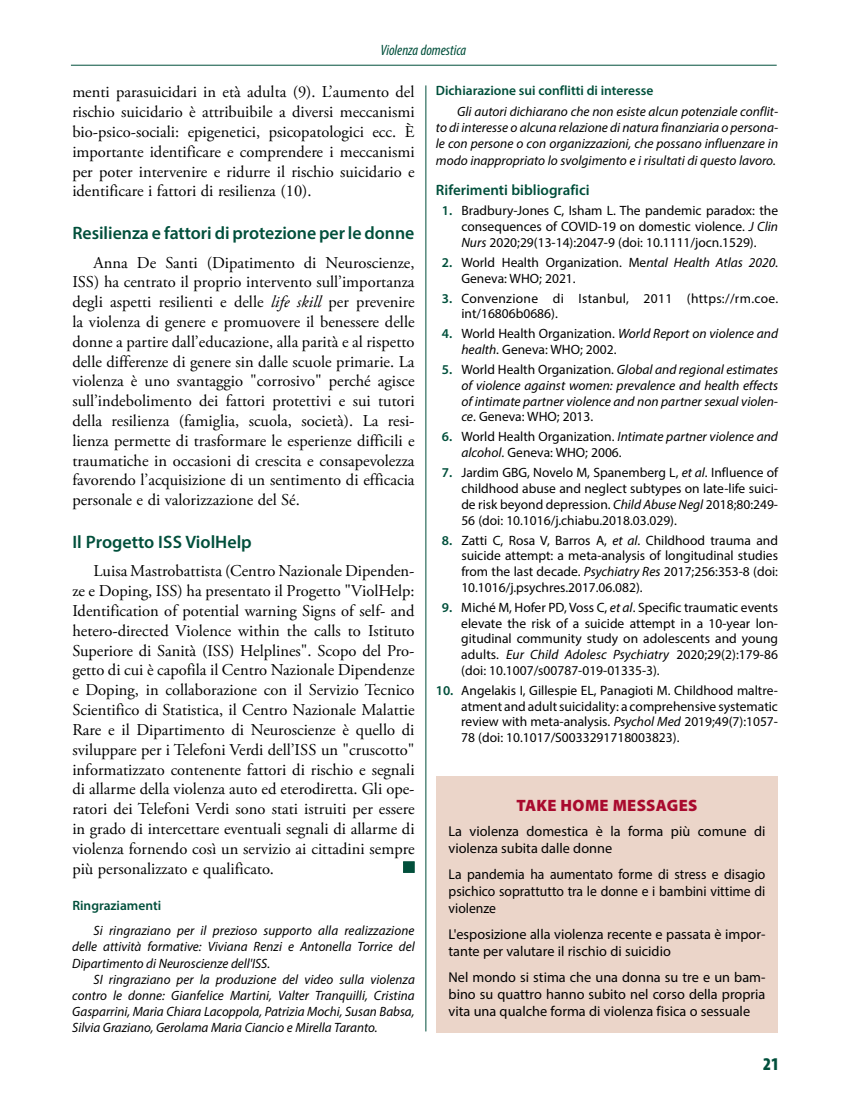
<style>
.page{position:relative;width:851px;height:1106px;background:#fff}
.page>*{position:absolute;margin:0;border:0;box-sizing:border-box;transform-origin:0 0}
.t1{font:600 18px "Myriad Pro";color:#014f3b}
.t2{font:900 condensed 18px "Myriad Pro";color:#014f3b}
.t3{font:16.5px/19.8px "Adobe Garamond Pro";color:#000;text-align:justify}
.t4{font:900 16.5px "Myriad Pro";letter-spacing:.02em;color:#a90a2e}
.t5{font:600 15px "Myriad Pro";color:#014f3b}
.t6{font:italic condensed 15px "Myriad Pro";color:#014f3b}
.t7{font:14.25px/17.1px "Myriad Pro";color:#000}
.t8{font:14.25px/17.1px "Myriad Pro";color:#000;text-align:justify;scale:.96 1}
.t9{font:13.5px/15.8px "Myriad Pro";color:#000;text-align:justify}
.t10{font:italic 13.5px/16.2px "Myriad Pro";color:#000;text-align:justify}
.t11{font:13.5px/15.8px "Myriad Pro";letter-spacing:.025em;color:#000}
.t12{font:600 13.5px "Myriad Pro";color:#014f3b}
.s1{font-style:italic}
.s2{font-weight:600;color:#014f3b}
.s3{font-weight:600;font-style:normal;color:#014f3b}
.s4{font-style:normal}
</style>
<div class="page">
<div style="left:436px;top:776px;width:342px;height:256px;background:#ebd5c9"></div>
<hr style="left:425px;top:85px;width:1px;height:946px;background:#014f3b">
<hr style="left:71px;top:65px;width:705px;height:1px;background:#014f3b">
<div style="left:403px;top:861px;width:11px;height:11px;background:#014f3b;border:1px solid #014f3b"></div>
<p class="t6" style="left:380px;top:41px;width:87px">Violenza domestica</p>
<p class="t3" style="left:72px;top:83px;width:344px">menti parasuicidari in età adulta (9). L’aumento del rischio suicidario è attribuibile a diversi meccanismi bio-psico-sociali: epigenetici, psicopatologici ecc. È importante identificare e comprendere i meccanismi per poter intervenire e ridurre il rischio suicidario e identificare i fattori di resilienza (10).</p>
<p class="t1" style="left:72px;top:222px;width:343px">Resilienza e fattori di protezione per le donne</p>
<p class="t3" style="left:72px;top:253px;width:344px;text-indent:21px">Anna De Santi (Dipatimento di Neuroscienze, ISS) ha centrato il proprio intervento sull’importanza degli aspetti resilienti e delle <span class="s1">life skill</span> per prevenire la violenza di genere e promuovere il benessere delle donne a partire dall’educazione, alla parità e al rispetto delle differenze di genere sin dalle scuole primarie. La violenza è uno svantaggio "corrosivo" perché agisce sull’indebolimento dei fattori protettivi e sui tutori della resilienza (famiglia, scuola, società). La resi&shy;lienza permette di trasformare le esperienze difficili e traumatiche in occasioni di crescita e consapevolezza favorendo l’acquisizione di un sentimento di efficacia personale e di valorizzazione del Sé.</p>
<p class="t1" style="left:72px;top:530px;width:181px">Il Progetto ISS ViolHelp</p>
<p class="t3" style="left:72px;top:562px;width:344px;text-indent:21px">Luisa Mastrobattista (Centro Nazionale Dipenden&shy;ze e Doping, ISS) ha presentato il Progetto "ViolHelp:<br>Identification of potential warning Signs of self- and hetero-directed Violence within the calls to Istituto Superiore di Sanità (ISS) Helplines". Scopo del Pro&shy;getto di cui è capofila il Centro Nazionale Dipendenze e Doping, in collaborazione con il Servizio Tecnico Scientifico di Statistica, il Centro Nazionale Malattie Rare e il Dipartimento di Neuroscienze è quello di sviluppare per i Telefoni Verdi dell’ISS un "cruscotto" informatizzato contenente fattori di rischio e segnali di allarme della violenza auto ed eterodiretta. Gli ope&shy;ratori dei Telefoni Verdi sono stati istruiti per essere in grado di intercettare eventuali segnali di allarme di violenza fornendo così un servizio ai cittadini sempre più personalizzato e qualificato.</p>
<p class="t12" style="left:72px;top:897px;width:90px">Ringraziamenti</p>
<p class="t10" style="left:72px;top:922px;width:344px;text-indent:21px">Si ringraziano per il prezioso supporto alla realizzazione delle attività formative: Viviana Renzi e Antonella Torrice del Dipartimento di Neuroscienze dell'ISS.</p>
<p class="t10" style="left:72px;top:970px;width:344px;text-indent:21px">SI ringraziano per la produzione del video sulla violenza contro le donne: Gianfelice Martini, Valter Tranquilli, Cristina Gasparrini, Maria Chiara Lacoppola, Patrizia Mochi, Susan Babsa, Silvia Graziano, Gerolama Maria Ciancio e Mirella Taranto.</p>
<p class="t12" style="left:436px;top:82px;width:219px">Dichiarazione sui conflitti di interesse</p>
<p class="t10" style="left:436px;top:103px;width:344px;text-indent:21px">Gli autori dichiarano che non esiste alcun potenziale conflit&shy;to di interesse o alcuna relazione di natura finanziaria o persona&shy;le con persone o con organizzazioni, che possano influenzare in modo inappropriato lo svolgimento e i risultati di questo lavoro.</p>
<p class="t5" style="left:436px;top:181px;width:155px">Riferimenti bibliografici</p>
<p class="t9" style="left:461px;top:203px;width:318px;text-indent:-19px"><span class="s2">1.</span> Bradbury-Jones C, Isham L. The pandemic paradox: the consequences of COVID-19 on domestic violence. <span class="s1">J Clin Nurs</span> 2020;29(13-14):2047-9 (doi: 10.1111/jocn.1529).</p>
<p class="t9" style="left:461px;top:254px;width:318px;text-indent:-19px"><span class="s2">2.</span> World Health Organization. Me<span class="s1">ntal Health Atlas 2020</span>.<br>Geneva: WHO; 2021.</p>
<p class="t11" style="left:461px;top:290px;width:318px;text-indent:-19px"><span class="s2">3.</span> Convenzione di Istanbul, 2011 (https://rm.coe. int/16806b0686).</p>
<p class="t9" style="left:461px;top:326px;width:318px;text-indent:-19px"><span class="s2">4.</span> World Health Organization. <span class="s1">World Report on violence and health</span>. Geneva: WHO; 2002.</p>
<p class="t10" style="left:461px;top:361px;width:318px;line-height:15.8px;text-indent:-19px"><span class="s3">5.</span> <span class="s4">World Health Organization.</span> Global and regional estimates of violence against women: prevalence and health effects of intimate partner violence and non partner sexual violen&shy;ce<span class="s4">. Geneva: WHO; 2013.</span></p>
<p class="t9" style="left:461px;top:429px;width:318px;text-indent:-19px"><span class="s2">6.</span> World Health Organization. <span class="s1">Intimate partner violence and alcohol</span>. Geneva: WHO; 2006.</p>
<p class="t9" style="left:461px;top:464px;width:318px;text-indent:-19px"><span class="s2">7.</span> Jardim GBG, Novelo M, Spanemberg L, <span class="s1">et al</span>. Influence of childhood abuse and neglect subtypes on late-life suici&shy;de risk beyond depression. <span class="s1">Child Abuse Negl</span> 2018;80:249- 56 (doi: 10.1016/j.chiabu.2018.03.029).</p>
<p class="t9" style="left:461px;top:532px;width:318px;text-indent:-19px"><span class="s2">8.</span> Zatti C, Rosa V, Barros A, <span class="s1">et al</span>. Childhood trauma and suicide attempt: a meta-analysis of longitudinal studies from the last decade. <span class="s1">Psychiatry Res</span> 2017;256:353-8 (doi:<br>10.1016/j.psychres.2017.06.082).</p>
<p class="t9" style="left:461px;top:599px;width:318px;text-indent:-19px"><span class="s2">9.</span> Miché M, Hofer PD, Voss C, <span class="s1">et al</span>. Specific traumatic events elevate the risk of a suicide attempt in a 10-year lon&shy;gitudinal community study on adolescents and young adults. <span class="s1">Eur Child Adolesc Psychiatry</span> 2020;29(2):179-86 (doi: 10.1007/s00787-019-01335-3).</p>
<p class="t9" style="left:461px;top:682px;width:318px;text-indent:-26px"><span class="s2">10.</span> Angelakis I, Gillespie EL, Panagioti M. Childhood maltre&shy;atment and adult suicidality: a comprehensive systematic review with meta-analysis. <span class="s1">Psychol Med</span> 2019;49(7):1057- 78 (doi: 10.1017/S0033291718003823).</p>
<p class="t4" style="left:516px;top:795px;width:182px">TAKE HOME MESSAGES</p>
<p class="t7" style="left:448px;top:822px;width:318px">La violenza domestica è la forma più comune di violenza subita dalle donne</p>
<p class="t8" style="left:448px;top:865px;width:331px">La pandemia ha aumentato forme di stress e disagio psichico soprattutto tra le donne e i bambini vittime di violenze</p>
<p class="t7" style="left:448px;top:925px;width:318px">L'esposizione alla violenza recente e passata è impor&shy;tante per valutare il rischio di suicidio</p>
<p class="t7" style="left:448px;top:968px;width:318px;text-align:justify">Nel mondo si stima che una donna su tre e un bam&shy;bino su quattro hanno subito nel corso della propria vita una qualche forma di violenza fisica o sessuale</p>
<p class="t2" style="left:763px;top:1053px;width:17px">21</p>
</div>
